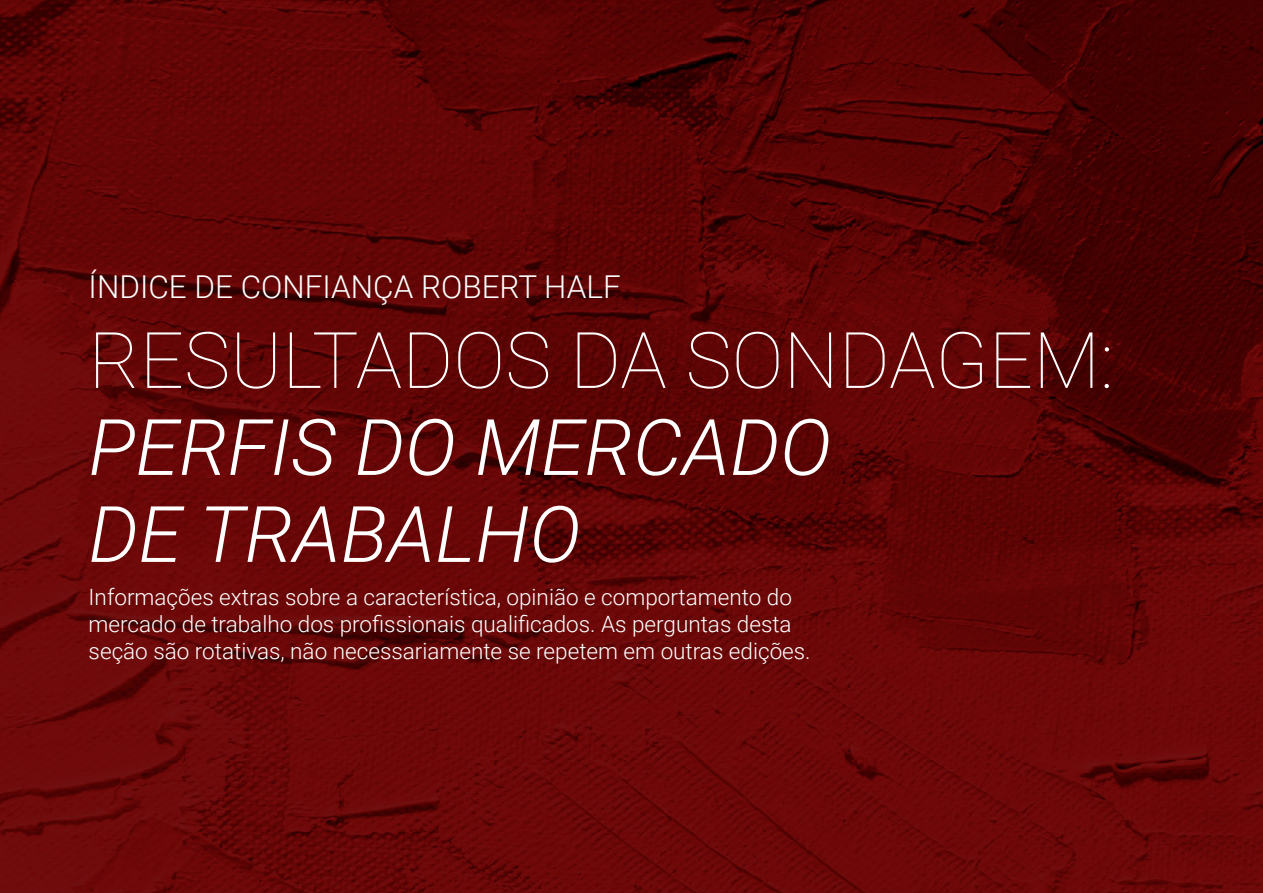
<style>
.page{position:relative;width:1263px;height:893px;background:#fff}
.page>*{position:absolute;margin:0;border:0;box-sizing:border-box;transform-origin:0 0}
.t1{font:italic 300 78px/87px "Roboto";color:#fff}
.t2{font:100 78px "Roboto";color:#fff}
.t3{font:300 31.5px "Roboto";color:#fff}
.t4{font:300 22.5px/27px "Roboto";color:#fff}
</style>
<div class="page">
<img style="left:0;top:0;width:1263px;height:893px">
<h2 class="t3" style="left:89px;top:265px;width:534px">ÍNDICE DE CONFIANÇA ROBERT HALF</h2>
<h1 class="t2" style="left:89px;top:306px;width:1027px">RESULTADOS DA SONDAGEM:</h1>
<h1 class="t1" style="left:89px;top:401px;width:744px">PERFIS DO MERCADO<br>DE TRABALHO</h1>
<p class="t4" style="left:89px;top:583px;width:723px">Informações extras sobre a característica, opinião e comportamento do mercado de trabalho dos profissionais qualificados. As perguntas desta seção são rotativas, não necessariamente se repetem em outras edições.</p>
</div>
